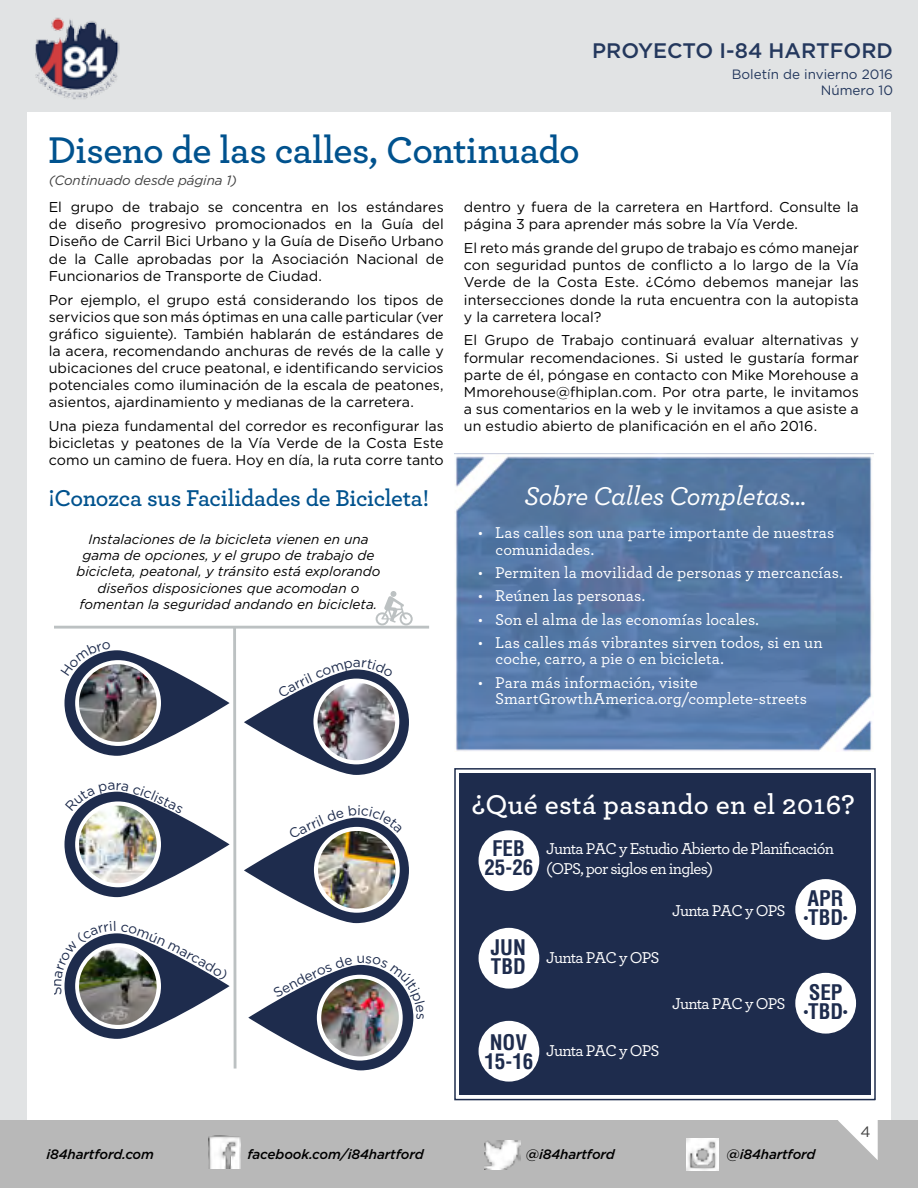
<style>
.page{position:relative;width:918px;height:1188px;background:#e1e3e4}
.page>*{position:absolute;margin:0;border:0;box-sizing:border-box;transform-origin:0 0}
.Header_3{font:600 39px "Archer";letter-spacing:-.015em;color:#00528e}
.t1{font:600 28.5px "Archer";letter-spacing:.01em;color:#fff}
.Call-out_Header{font:italic 500 27px "Archer";letter-spacing:-.01em;color:#fff}
.Header_3-2{font:600 24px "Archer";letter-spacing:-.015em;color:#00528e}
.t2{font:700 condensed 21px/19.5px "Helvetica";color:#1e2c4d;text-align:center}
.t3{font:500 21px "Gotham";color:#24385d}
.t4{font:500 16.5px/16.5px "Archer";color:#fff}
.t5{font:500 16.5px/19.8px "Archer";letter-spacing:-.05em;color:#fff}
.t6{font:15px "Gotham";color:#414141}
.Body{font:14.25px/17.1px "Gotham";color:#000;text-align:justify}
.t7{font:italic 13.65px/16.4px "Gotham";color:#000;text-align:center}
.Web_Invite{font:italic 500 13.5px "Gotham";letter-spacing:-.01em;color:#000}
.t8{font:13.5px/16.2px "Gotham";color:#24385d;text-align:right}
.Caption_-_grey{font:italic 13.5px "Gotham";letter-spacing:-.01em;color:#414141}
.s1{font-size:10.5px}
.s2{font-family:"Helvetica";font-weight:700;font-stretch:condensed;font-size:21px;color:#1e2c4d}
</style>
<div class="page">
<div style="left:27px;top:112px;width:864px;height:1008px;background:#fff"></div>
<div style="left:0;top:1120px;width:918px;height:68px;background:#b8b8b8"></div>
<svg style="left:838px;top:1120px;width:40px;height:40px"></svg>
<img style="left:35px;top:17px;width:85px;height:83px">
<img style="left:454px;top:454px;width:418px;height:298px">
<svg style="left:244px;top:669px;width:165px;height:106px;fill:#1e2c4d"></svg>
<svg style="left:313px;top:679px;width:86px;height:85px"></svg>
<img style="left:318px;top:683px;width:77px;height:77px;border-radius:39px">
<svg style="left:244px;top:818px;width:165px;height:105px;fill:#1e2c4d"></svg>
<svg style="left:314px;top:827px;width:86px;height:86px"></svg>
<img style="left:318px;top:831px;width:78px;height:78px;border-radius:39px">
<svg style="left:248px;top:965px;width:165px;height:105px;fill:#212f4f"></svg>
<svg style="left:317px;top:975px;width:86px;height:86px"></svg>
<img style="left:321px;top:979px;width:78px;height:77px;border-radius:39px">
<hr style="left:54px;top:626px;width:375px;height:3px;background:#bcc1c2">
<svg style="left:376px;top:591px;width:37px;height:34px"></svg>
<svg style="left:454px;top:768px;width:422px;height:333px;background:#3e4a66"></svg>
<img style="left:208px;top:1136px;width:33px;height:32px">
<img style="left:485px;top:1141px;width:35px;height:28px">
<img style="left:687px;top:1139px;width:32px;height:32px">
<svg style="left:278px;top:669px;width:115px;height:28px"></svg>
<svg style="left:289px;top:817px;width:110px;height:22px"></svg>
<svg style="left:54px;top:625px;width:184px;height:444px"></svg>
<img style="left:273px;top:964px;width:141px;height:55px">
<p class="Header_3" style="left:48px;top:121px;width:533px">Diseno de las calles, Continuado</p>
<p class="Caption_-_grey" style="left:49px;top:171px;width:190px">(Continuado desde página 1)</p>
<h3 class="t3" style="left:592px;top:37px;width:302px">PROYECTO I-84 HARTFORD</h3>
<p class="t8" style="left:732px;top:66px;width:163px">Boletín de invierno 2016<br>Número 10</p>
<p class="Body" style="left:49px;top:198px;width:396px">El grupo de trabajo se concentra en los estándares de diseño progresivo promocionados en la Guía del Diseño de Carril Bici Urbano y la Guía de Diseño Urbano de la Calle aprobadas por la Asociación Nacional de Funcionarios de Transporte de Ciudad.</p>
<p class="Body" style="left:49px;top:291px;width:396px">Por ejemplo, el grupo está considerando los tipos de servicios que son más óptimas en una calle particular (ver gráfico siguiente). También hablarán de estándares de la acera, recomendando anchuras de revés de la calle y ubicaciones del cruce peatonal, e identificando servicios potenciales como iluminación de la escala de peatones, asientos, ajardinamiento y medianas de la carretera.</p>
<p class="Body" style="left:49px;top:417px;width:396px">Una pieza fundamental del corredor es reconfigurar las bicicletas y peatones de la Vía Verde de la Costa Este como un camino de fuera. Hoy en día, la ruta corre tanto</p>
<p class="Header_3-2" style="left:48px;top:480px;width:382px">¡Conozca sus Facilidades de Bicicleta!</p>
<p class="t7" style="left:76px;top:530px;width:306px">Instalaciones de la bicicleta vienen en una gama de opciones, y el grupo de trabajo de bicicleta, peatonal, y tránsito está explorando diseños disposiciones que acomodan o fomentan la seguridad andando en bicicleta.</p>
<p class="Body" style="left:464px;top:198px;width:396px">dentro y fuera de la carretera en Hartford. Consulte la página 3 para aprender más sobre la Vía Verde.</p>
<p class="Body" style="left:464px;top:239px;width:396px">El reto más grande del grupo de trabajo es cómo manejar con seguridad puntos de conflicto a lo largo de la Vía Verde de la Costa Este. ¿Cómo debemos manejar las intersecciones donde la ruta encuentra con la autopista y la carretera local?</p>
<p class="Body" style="left:464px;top:332px;width:396px">El Grupo de Trabajo continuará evaluar alternativas y formular recomendaciones. Si usted le gustaría formar parte de él, póngase en contacto con Mike Morehouse a Mmorehouse@fhiplan.com. Por otra parte, le invitamos a sus comentarios en la web y le invitamos a que asiste a un estudio abierto de planificación en el año 2016.</p>
<p class="Call-out_Header" style="left:524px;top:477px;width:284px">Sobre Calles Completas...</p>
<p class="t4" style="left:496px;top:524px;width:340px;text-indent:-17px">• Las calles son una parte importante de nuestras comunidades.</p>
<p class="t4" style="left:478px;top:563px;width:366px">• Permiten la movilidad de personas y mercancías.</p>
<p class="t4" style="left:478px;top:587px;width:169px">• Reúnen las personas.</p>
<p class="t4" style="left:478px;top:610px;width:282px">• Son el alma de las economías locales.</p>
<p class="t4" style="left:496px;top:633px;width:329px;text-indent:-17px">• Las calles más vibrantes sirven todos, si en un coche, carro, a pie o en bicicleta.</p>
<p class="t4" style="left:495px;top:673px;width:313px;text-indent:-17px">• Para más información, visite<br>SmartGrowthAmerica.org/complete-streets</p>
<p class="t1" style="left:472px;top:783px;width:384px">¿Qué está pasando en el 2016?</p>
<p class="t2" style="left:484px;top:839px;width:50px">FEB<br>25-26</p>
<p class="t2" style="left:804px;top:908px;width:45px"><span class="s1">•</span>TBD<span class="s1">•</span></p>
<p class="t5" style="left:546px;top:838px;width:289px">Junta PAC y Estudio Abierto de Planificación (OPS, por siglos en ingles)</p>
<p class="t5" style="left:672px;top:900px;width:115px">Junta PAC y OPS</p>
<p class="t2" style="left:808px;top:888px;width:38px">APR</p>
<p class="t2" style="left:491px;top:938px;width:37px;text-align:left">JUN<br>TBD</p>
<p class="t5" style="left:546px;top:947px;width:115px">Junta PAC y OPS</p>
<p class="t5" style="left:490px;top:1040px;width:171px"><sup>NOV</sup> Junta PAC y OPS</p>
<p class="t2" style="left:484px;top:1052px;width:50px">15-16</p>
<p class="t2" style="left:809px;top:983px;width:35px">SEP</p>
<p class="t5" style="left:672px;top:993px;width:177px">Junta PAC y OPS <sub>•</sub><span class="s2">TBD</span><sub>•</sub></p>
<p class="t6" style="left:860px;top:1122px;width:12px">4</p>
<p class="Web_Invite" style="left:46px;top:1145px;width:109px">i84hartford.com</p>
<p class="Web_Invite" style="left:248px;top:1145px;width:178px">facebook.com/i84hartford</p>
<p class="Web_Invite" style="left:526px;top:1145px;width:91px">@i84hartford</p>
<p class="Web_Invite" style="left:727px;top:1145px;width:91px">@i84hartford</p>
</div>
